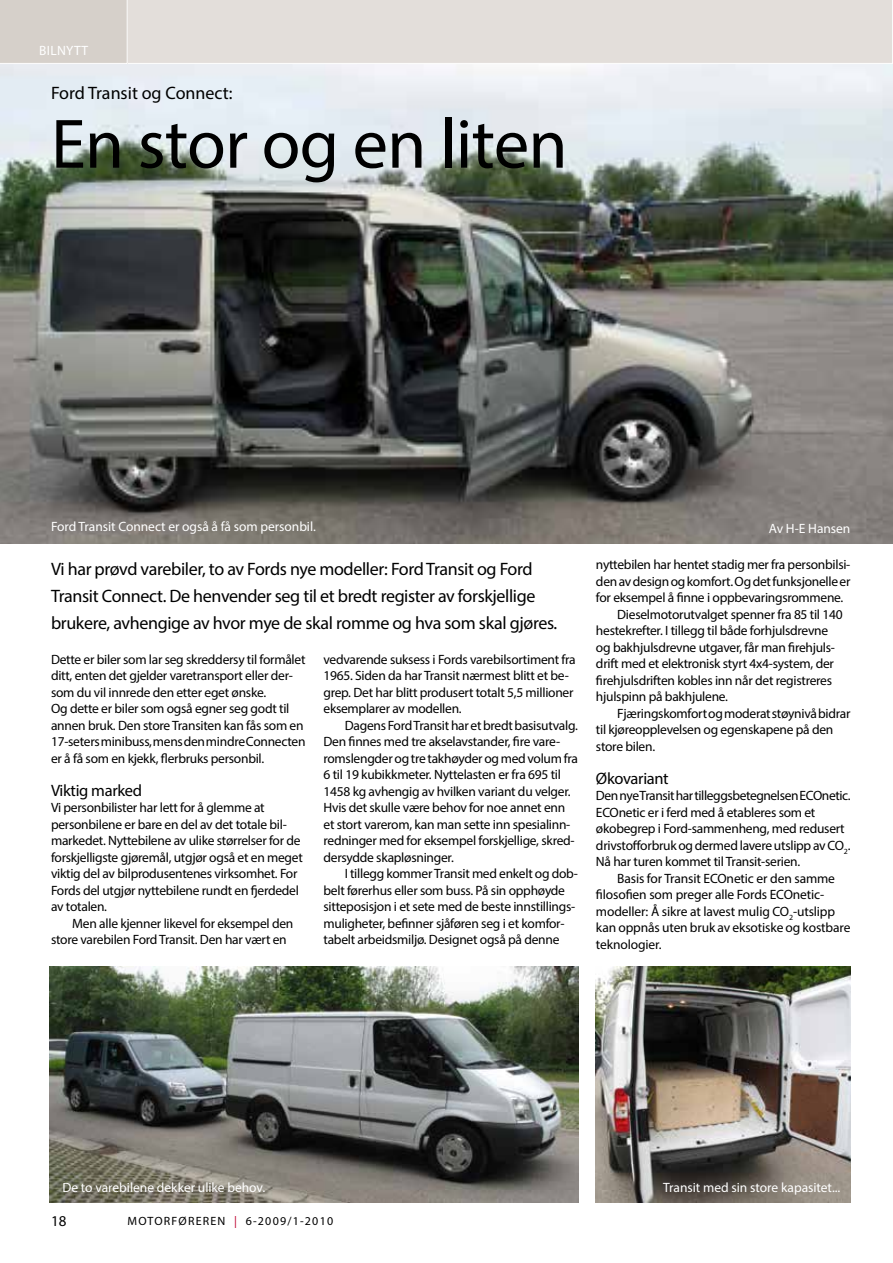
<style>
.page{position:relative;width:893px;height:1263px;background:#fff}
.page>*{position:absolute;margin:0;border:0;box-sizing:border-box;transform-origin:0 0}
.t1{font:70.5px "Myriad Pro";letter-spacing:-.01em;color:#000}
.t2{font:18px/27px "Myriad Pro";letter-spacing:-.02em;color:#000}
.t3{font:18px "Myriad Pro";color:#000}
.t4{font:16.5px "Myriad Pro";letter-spacing:-.02em;color:#000}
.t5{font:15px "Myriad Pro";color:#000}
.t6{font:13.5px/16.5px "Myriad Pro";letter-spacing:-.02em;color:#000}
.t7{font:13.5px "Myriad Pro";letter-spacing:-.005em;color:#fff}
.t8{font:13.5px "Myriad Pro";letter-spacing:.02em;color:#fff}
.t9{font:12px "Myriad Pro";letter-spacing:.1em;color:#000}
.s1{color:#be002f}
</style>
<div class="page">
<img style="left:0;top:64px;width:893px;height:480px">
<img style="left:50px;top:967px;width:528px;height:235px">
<img style="left:595px;top:967px;width:255px;height:235px">
<div style="left:128px;top:0;width:764px;height:63px;background:#e3deda"></div>
<div style="left:0;top:0;width:128px;height:64px;background:#d6d0ca"></div>
<p class="t8" style="left:39px;top:42px;width:51px">BILNYTT</p>
<h2 class="t3" style="left:51px;top:82px;width:183px">Ford Transit og Connect:</h2>
<h1 class="t1" style="left:51px;top:101px;width:518px">En stor og en liten</h1>
<p class="t7" style="left:51px;top:518px;width:266px">Ford Transit Connect er også å få som personbil.</p>
<p class="t7" style="left:769px;top:520px;width:83px">Av H-E Hansen</p>
<h2 class="t2" style="left:51px;top:555px;width:508px">Vi har prøvd varebiler, to av Fords nye modeller: Ford Transit og Ford<br>Transit Connect. De henvender seg til et bredt register av forskjellige brukere, avhengige av hvor mye de skal romme og hva som skal gjøres.</h2>
<p class="t6" style="left:51px;top:651px;width:256px">Dette er biler som lar seg skreddersy til formålet ditt, enten det gjelder varetransport eller der&shy;som du vil innrede den etter eget ønske.<br>Og dette er biler som også egner seg godt til annen bruk. Den store Transiten kan fås som en 17-seters minibuss, mens den mindre Connecten er å få som en kjekk, flerbruks personbil.</p>
<p class="t4" style="left:51px;top:780px;width:93px">Viktig marked</p>
<p class="t6" style="left:51px;top:799px;width:253px">Vi personbilister har lett for å glemme at personbilene er bare en del av det totale bil&shy;markedet. Nyttebilene av ulike størrelser for de forskjelligste gjøremål, utgjør også et en meget viktig del av bilprodusentenes virksomhet. For Fords del utgjør nyttebilene rundt en fjerdedel av totalen.</p>
<p class="t6" style="left:51px;top:915px;width:244px;text-indent:21px">Men alle kjenner likevel for eksempel den store varebilen Ford Transit. Den har vært en</p>
<p class="t6" style="left:323px;top:651px;width:254px">vedvarende suksess i Fords varebilsortiment fra 1965. Siden da har Transit nærmest blitt et be&shy;grep. Det har blitt produsert totalt 5,5 millioner eksemplarer av modellen.</p>
<p class="t6" style="left:323px;top:717px;width:256px;text-indent:21px">Dagens Ford Transit har et bredt basisutvalg.<br>Den finnes med tre akselavstander, fire vare&shy;romslengder og tre takhøyder og med volum fra 6 til 19 kubikkmeter. Nyttelasten er fra 695 til 1458 kg avhengig av hvilken variant du velger.<br>Hvis det skulle være behov for noe annet enn et stort varerom, kan man sette inn spesialinn&shy;redninger med for eksempel forskjellige, skred&shy;dersydde skapløsninger.</p>
<p class="t6" style="left:323px;top:865px;width:256px;text-indent:21px">I tillegg kommer Transit med enkelt og dob&shy;belt førerhus eller som buss. På sin opphøyde sitteposisjon i et sete med de beste innstillings&shy;muligheter, befinner sjåføren seg i et komfor&shy;tabelt arbeidsmiljø. Designet også på denne</p>
<p class="t6" style="left:596px;top:556px;width:256px">nyttebilen har hentet stadig mer fra personbilsi-</p>
<p class="t6" style="left:596px;top:573px;width:256px">den av design og komfort. Og det funksjonelle er</p>
<p class="t6" style="left:596px;top:589px;width:249px">for eksempel å finne i oppbevaringsrommene.</p>
<p class="t6" style="left:617px;top:606px;width:227px">Dieselmotorutvalget spenner fra 85 til 140</p>
<p class="t6" style="left:596px;top:622px;width:234px">hestekrefter. I tillegg til både forhjulsdrevne</p>
<p class="t6" style="left:596px;top:639px;width:240px">og bakhjulsdrevne utgaver, får man firehjuls-</p>
<p class="t6" style="left:596px;top:655px;width:239px">drift med et elektronisk styrt 4x4-system, der</p>
<p class="t6" style="left:596px;top:672px;width:238px">firehjulsdriften kobles inn når det registreres</p>
<p class="t6" style="left:596px;top:688px;width:134px">hjulspinn på bakhjulene.</p>
<p class="t6" style="left:617px;top:705px;width:235px">Fjæringskomfort og moderat støynivå bidrar</p>
<p class="t6" style="left:596px;top:721px;width:239px">til kjøreopplevelsen og egenskapene på den</p>
<p class="t6" style="left:596px;top:738px;width:61px">store bilen.</p>
<p class="t4" style="left:596px;top:768px;width:74px">Økovariant</p>
<p class="t6" style="left:596px;top:787px;width:256px">Den nye Transit har tilleggsbetegnelsen ECOnetic.<br>ECOnetic er i ferd med å etableres som et økobegrep i Ford-sammenheng, med redusert drivstofforbruk og dermed lavere utslipp av CO<sub>2</sub>.<br>Nå har turen kommet til Transit-serien.</p>
<p class="t6" style="left:596px;top:870px;width:256px;text-indent:21px">Basis for Transit ECOnetic er den samme filosofien som preger alle Fords ECOnetic&shy;modeller: Å sikre at lavest mulig CO<sub>2</sub>-utslipp kan oppnås uten bruk av eksotiske og kostbare teknologier.</p>
<p class="t7" style="left:62px;top:1179px;width:204px">De to varebilene dekker ulike behov.</p>
<p class="t7" style="left:663px;top:1179px;width:179px">Transit med sin store kapasitet...</p>
<p class="t5" style="left:51px;top:1211px;width:17px">18</p>
<p class="t9" style="left:128px;top:1213px;width:207px">MOTORFØREREN <span class="s1">|</span> 6-2009/1-2010</p>
</div>
